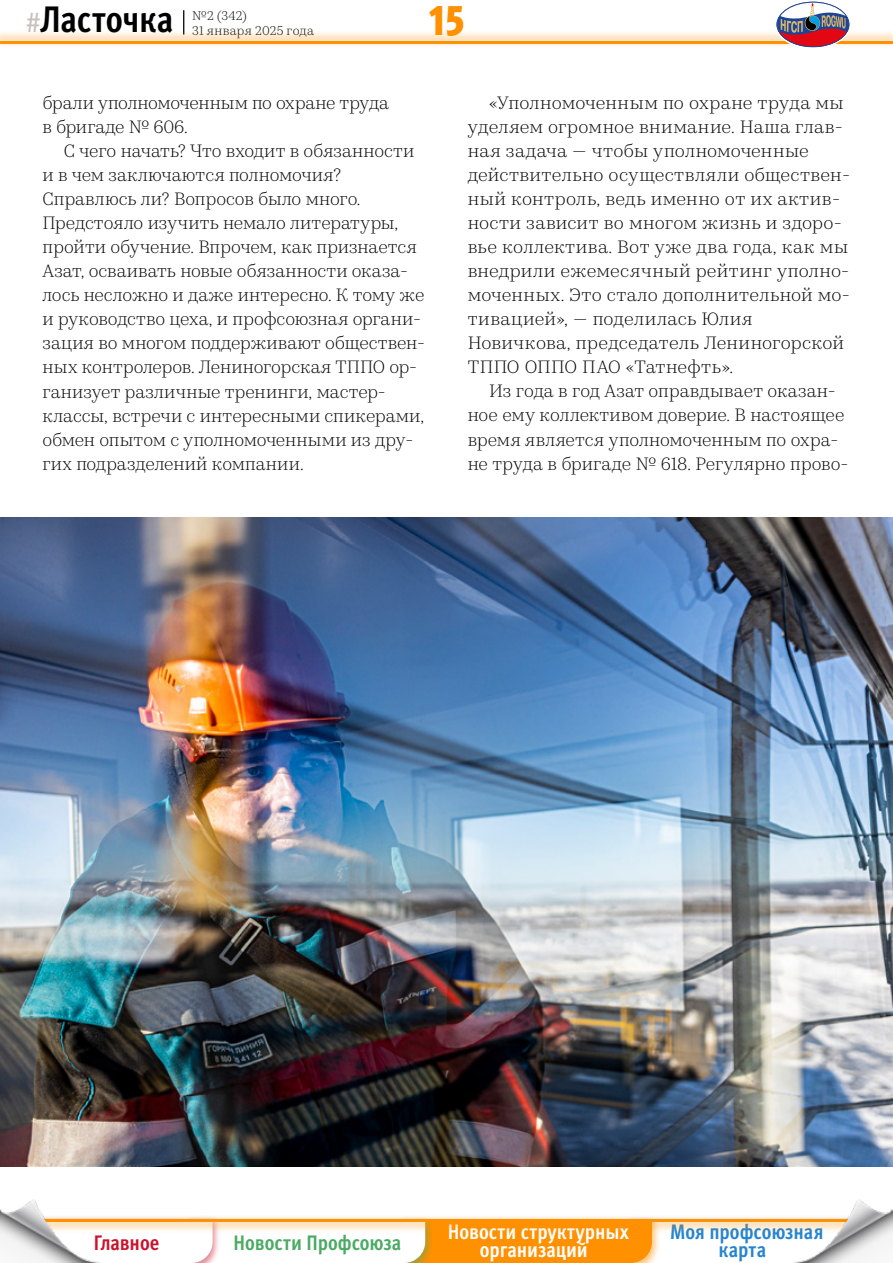
<style>
.page{position:relative;width:893px;height:1263px;background:#fff}
.page>*{position:absolute;margin:0;border:0;box-sizing:border-box;transform-origin:0 0}
.t1{font:900 condensed 43.5px "Meta Pro";color:#ff9000}
.t2{font:700 condensed 36.9px "Meta Pro";letter-spacing:-.005em;color:#000}
.t3{font:700 condensed 21px/18px "Meta Pro";color:#fff;text-align:center}
.t4{font:700 condensed 21px/18px "Meta Pro";letter-spacing:-.005em;color:#2585d0;text-align:center}
.t5{font:700 condensed 21px "Meta Pro";color:#4baa64}
.t6{font:700 condensed 21px "Meta Pro";letter-spacing:-.005em;color:#c8142d}
.t7{font:300 18px/24px "Kazimir Text";letter-spacing:.005em;color:#000}
.t8{font:300 12.75px/15px "Kazimir Text";letter-spacing:.02em;color:#000}
.s1{font-weight:400;font-stretch:normal;font-size:27px;color:#c6c1bf}
</style>
<div class="page">
<img style="left:0;top:518px;width:893px;height:648px">
<svg style="left:183px;top:10px;width:1px;height:19px"></svg>
<svg style="left:193px;top:1234px;width:466px;height:29px"></svg>
<div style="left:0;top:29px;width:893px;height:20px;background:#ff9000;opacity:.3"></div>
<hr style="left:0;top:41px;width:893px;height:3px;background:#ff9000">
<div style="left:0;top:1214px;width:893px;height:20px;background:#ff9000;opacity:.3"></div>
<hr style="left:0;top:1219px;width:893px;height:3px;background:#ff9000">
<svg style="left:775px;top:2px;width:75px;height:46px"></svg>
<div style="left:775px;top:0;width:75px;height:48px;border:1px solid #fff;border-radius:50%"></div>
<img style="left:0;top:1199px;width:104px;height:64px">
<img style="left:789px;top:1199px;width:104px;height:64px">
<h2 class="t2" style="left:26px;top:-9px;width:149px"><span class="s1">#</span>Ласточка</h2>
<p class="t8" style="left:192px;top:7px;width:123px">№2 (342)<br>31 января 2025 года</p>
<h1 class="t1" style="left:429px;top:-14px;width:37px">15</h1>
<p class="t7" style="left:43px;top:90px;width:348px">брали уполномоченным по охране труда в бригаде № 606.</p>
<p class="t7" style="left:43px;top:138px;width:384px;text-indent:21px">С чего начать? Что входит в обязанности и в чем заключаются полномочия?<br>Справлюсь ли? Вопросов было много.<br>Предстояло изучить немало литературы, пройти обучение. Впрочем, как признается Азат, осваивать новые обязанности оказа&shy;лось несложно и даже интересно. К тому же и руководство цеха, и проф союзная органи&shy;зация во многом поддерживают обществен&shy;ных контролеров. Лениногорская ТППО ор&shy;ганизует различные тренинги, мастер&shy;классы, встречи с интересными спикерами, обмен опытом с уполномоченными из дру&shy;гих подразделений компании.</p>
<p class="t7" style="left:468px;top:90px;width:384px;text-indent:21px">«Уполномоченным по охране труда мы уделяем огромное внимание. Наша глав&shy;ная задача — чтобы уполномоченные действительно осуществляли обществен&shy;ный контроль, ведь именно от их актив&shy;ности зависит во многом жизнь и здоро&shy;вье коллектива. Вот уже два года, как мы внедрили ежемесячный рейтинг уполно&shy;моченных. Это стало дополнительной мо&shy;тивацией», — поделилась Юлия Новичкова, председатель Лениногорской ТППО ОППО ПАО «Татнефть».</p>
<p class="t7" style="left:468px;top:378px;width:382px;text-align:center">Из года в год Азат оправдывает оказан&shy;ное ему коллективом доверие. В настоящее время является уполномоченным по охра&shy;не труда в бригаде № 618. Регулярно прово-</p>
<p class="t6" style="left:94px;top:1226px;width:67px">Главное</p>
<p class="t5" style="left:234px;top:1226px;width:169px">Новости Профсоюза</p>
<p class="t3" style="left:448px;top:1222px;width:182px">Новости структурных организаций</p>
<p class="t4" style="left:670px;top:1222px;width:155px">Моя профсоюзная карта</p>
</div>
